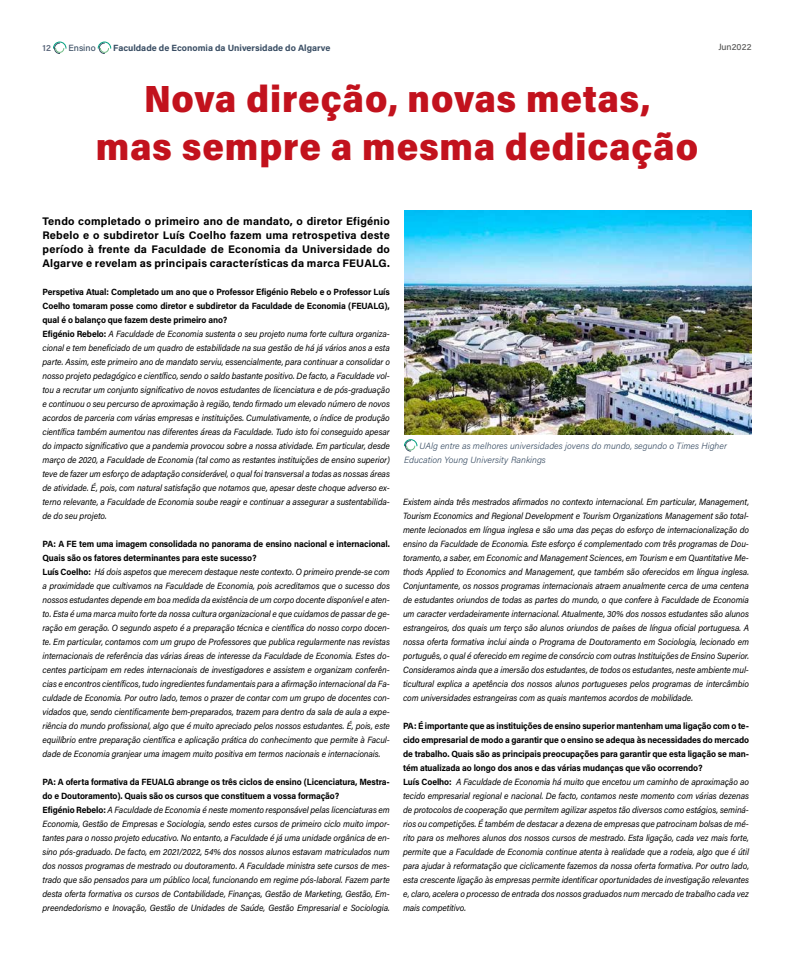
<style>
.page{position:relative;width:794px;height:964px;background:#fff}
.page>*{position:absolute;margin:0;border:0;box-sizing:border-box;transform-origin:0 0}
.t1{font:38px/48px "Acumin Variable Concept";letter-spacing:.02em;color:#c2121d;text-align:center}
.t2{font:700 11px/14px "Acumin Pro";letter-spacing:.015em;color:#000;text-align:justify}
.t3{font:italic 9px/14px "Acumin Pro";letter-spacing:-.01em;color:#000;scale:.95 1}
.t4{font:9px/14px "Acumin Variable Concept";color:#394d63}
.t5{font:700 9px "Acumin Pro";color:#394d63}
.t6{font:500 9px "Acumin Pro";color:#565655}
.t7{font:500 9px "Acumin Pro";color:#394d63}
.t8{font:600 9px "Acumin Pro";color:#5c687c}
.s1{font-weight:700;font-style:normal}
</style>
<div class="page">
<svg style="left:53px;top:41px;width:14px;height:13px"></svg>
<svg style="left:97px;top:41px;width:14px;height:13px"></svg>
<img style="left:404px;top:211px;width:347px;height:224px">
<svg style="left:404px;top:439px;width:13px;height:13px"></svg>
<p class="t8" style="left:43px;top:42px;width:10px">12</p>
<p class="t7" style="left:69px;top:42px;width:29px">Ensino</p>
<p class="t5" style="left:113px;top:42px;width:219px">Faculdade de Economia da Universidade do Algarve</p>
<p class="t6" style="left:718px;top:40px;width:35px">Jun2022</p>
<h1 class="t1" style="left:96px;top:74px;width:604px">Nova direção, novas metas,<br>mas sempre a mesma dedicação</h1>
<p class="t2" style="left:43px;top:213px;width:349px">Tendo completado o primeiro ano de mandato, o diretor Efigénio Rebelo e o subdiretor Luís Coelho fazem uma retrospetiva deste período à frente da Faculdade de Economia da Universidade do Algarve e revelam as principais características da marca FEUALG.</p>
<p class="t3" style="left:43px;top:284px;width:367px"><span class="s1">Perspetiva Atual: Completado um ano que o Professor Efigénio Rebelo e o Professor Luís Coelho tomaram posse como diretor e subdiretor da Faculdade de Economia (FEUALG), qual é o balanço que fazem deste primeiro ano?<br>Efigénio Rebelo:</span> A Faculdade de Economia sustenta o seu projeto numa forte cultura organiza&shy;cional e tem beneficiado de um quadro de estabilidade na sua gestão de há já vários anos a esta parte. Assim, este primeiro ano de mandato serviu, essencialmente, para continuar a consolidar o nosso projeto pedagógico e científico, sendo o saldo bastante positivo. De facto, a Faculdade vol&shy;tou a recrutar um conjunto significativo de novos estudantes de licenciatura e de pós-graduação e continuou o seu percurso de aproximação à região, tendo firmado um elevado número de novos acordos de parceria com várias empresas e instituições. Cumulativamente, o índice de produção científica também aumentou nas diferentes áreas da Faculdade. Tudo isto foi conseguido apesar do impacto significativo que a pandemia provocou sobre a nossa atividade. Em particular, desde março de 2020, a Faculdade de Economia (tal como as restantes instituições de ensino superior) teve de fazer um esforço de adaptação considerável, o qual foi transversal a todas as nossas áreas de atividade. É, pois, com natural satisfação que notamos que, apesar deste choque adverso ex&shy;terno relevante, a Faculdade de Economia soube reagir e continuar a assegurar a sustentabilida&shy;de do seu projeto.</p>
<p class="t3" style="left:43px;top:536px;width:367px"><span class="s1">PA: A FE tem uma imagem consolidada no panorama de ensino nacional e internacional.<br>Quais são os fatores determinantes para este sucesso?<br>Luís Coelho:</span> Há dois aspetos que merecem destaque neste contexto. O primeiro prende-se com a proximidade que cultivamos na Faculdade de Economia, pois acreditamos que o sucesso dos nossos estudantes depende em boa medida da existência de um corpo docente disponível e aten&shy;to. Esta é uma marca muito forte da nossa cultura organizacional e que cuidamos de passar de ge&shy;ração em geração. O segundo aspeto é a preparação técnica e científica do nosso corpo docen&shy;te. Em particular, contamos com um grupo de Professores que publica regularmente nas revistas internacionais de referência das várias áreas de interesse da Faculdade de Economia. Estes do&shy;centes participam em redes internacionais de investigadores e assistem e organizam conferên&shy;cias e encontros científicos, tudo ingredientes fundamentais para a afirmação internacional da Fa&shy;culdade de Economia. Por outro lado, temos o prazer de contar com um grupo de docentes con&shy;vidados que, sendo cientificamente bem-preparados, trazem para dentro da sala de aula a expe&shy;riência do mundo profissional, algo que é muito apreciado pelos nossos estudantes. É, pois, este equilíbrio entre preparação científica e aplicação prática do conhecimento que permite à Facul&shy;dade de Economia granjear uma imagem muito positiva em termos nacionais e internacionais.</p>
<p class="t3" style="left:43px;top:774px;width:367px"><span class="s1">PA: A oferta formativa da FEUALG abrange os três ciclos de ensino (Licenciatura, Mestra&shy;do e Doutoramento). Quais são os cursos que constituem a vossa formação?<br>Efigénio Rebelo:</span> A Faculdade de Economia é neste momento responsável pelas licenciaturas em Economia, Gestão de Empresas e Sociologia, sendo estes cursos de primeiro ciclo muito impor&shy;tantes para o nosso projeto educativo. No entanto, a Faculdade é já uma unidade orgânica de en&shy;sino pós-graduado. De facto, em 2021/2022, 54% dos nossos alunos estavam matriculados num dos nossos programas de mestrado ou doutoramento. A Faculdade ministra sete cursos de mes&shy;trado que são pensados para um público local, funcionando em regime pós-laboral. Fazem parte desta oferta formativa os cursos de Contabilidade, Finanças, Gestão de Marketing, Gestão, Em&shy;preendedorismo e Inovação, Gestão de Unidades de Saúde, Gestão Empresarial e Sociologia.</p>
<p class="t4" style="left:404px;top:438px;width:324px;text-indent:15px">UAlg entre as melhores universidades jovens do mundo, segundo o Times Higher<br>Education Young University Rankings</p>
<p class="t3" style="left:403px;top:494px;width:366px;text-align:justify">Existem ainda três mestrados afirmados no contexto internacional. Em particular, Management, Tourism Economics and Regional Development e Tourism Organizations Management são total&shy;mente lecionados em língua inglesa e são uma das peças do esforço de internacionalização do ensino da Faculdade de Economia. Este esforço é complementado com três programas de Dou&shy;toramento, a saber, em Economic and Management Sciences, em Tourism e em Quantitative Me&shy;thods Applied to Economics and Management, que também são oferecidos em língua inglesa.<br>Conjuntamente, os nossos programas internacionais atraem anualmente cerca de uma centena de estudantes oriundos de todas as partes do mundo, o que confere à Faculdade de Economia um caracter verdadeiramente internacional. Atualmente, 30% dos nossos estudantes são alunos estrangeiros, dos quais um terço são alunos oriundos de países de língua oficial portuguesa. A nossa oferta formativa inclui ainda o Programa de Doutoramento em Sociologia, lecionado em português, o qual é oferecido em regime de consórcio com outras Instituições de Ensino Superior.<br>Consideramos ainda que a imersão dos estudantes, de todos os estudantes, neste ambiente mul&shy;ticultural explica a apetência dos nossos alunos portugueses pelos programas de intercâmbio com universidades estrangeiras com as quais mantemos acordos de mobilidade.</p>
<p class="t3" style="left:403px;top:718px;width:366px"><span class="s1">PA: É importante que as instituições de ensino superior mantenham uma ligação com o te&shy;cido empresarial de modo a garantir que o ensino se adequa às necessidades do mercado de trabalho. Quais são as principais preocupações para garantir que esta ligação se man&shy;tém atualizada ao longo dos anos e das várias mudanças que vão ocorrendo?<br>Luís Coelho:</span> A Faculdade de Economia há muito que encetou um caminho de aproximação ao tecido empresarial regional e nacional. De facto, contamos neste momento com várias dezenas de protocolos de cooperação que permitem agilizar aspetos tão diversos como estágios, seminá&shy;rios ou competições. É também de destacar a dezena de empresas que patrocinam bolsas de mé&shy;rito para os melhores alunos dos nossos cursos de mestrado. Esta ligação, cada vez mais forte, permite que a Faculdade de Economia continue atenta à realidade que a rodeia, algo que é útil para ajudar à reformatação que ciclicamente fazemos da nossa oferta formativa. Por outro lado, esta crescente ligação às empresas permite identificar oportunidades de investigação relevantes e, claro, acelera o processo de entrada dos nossos graduados num mercado de trabalho cada vez mais competitivo.</p>
</div>
